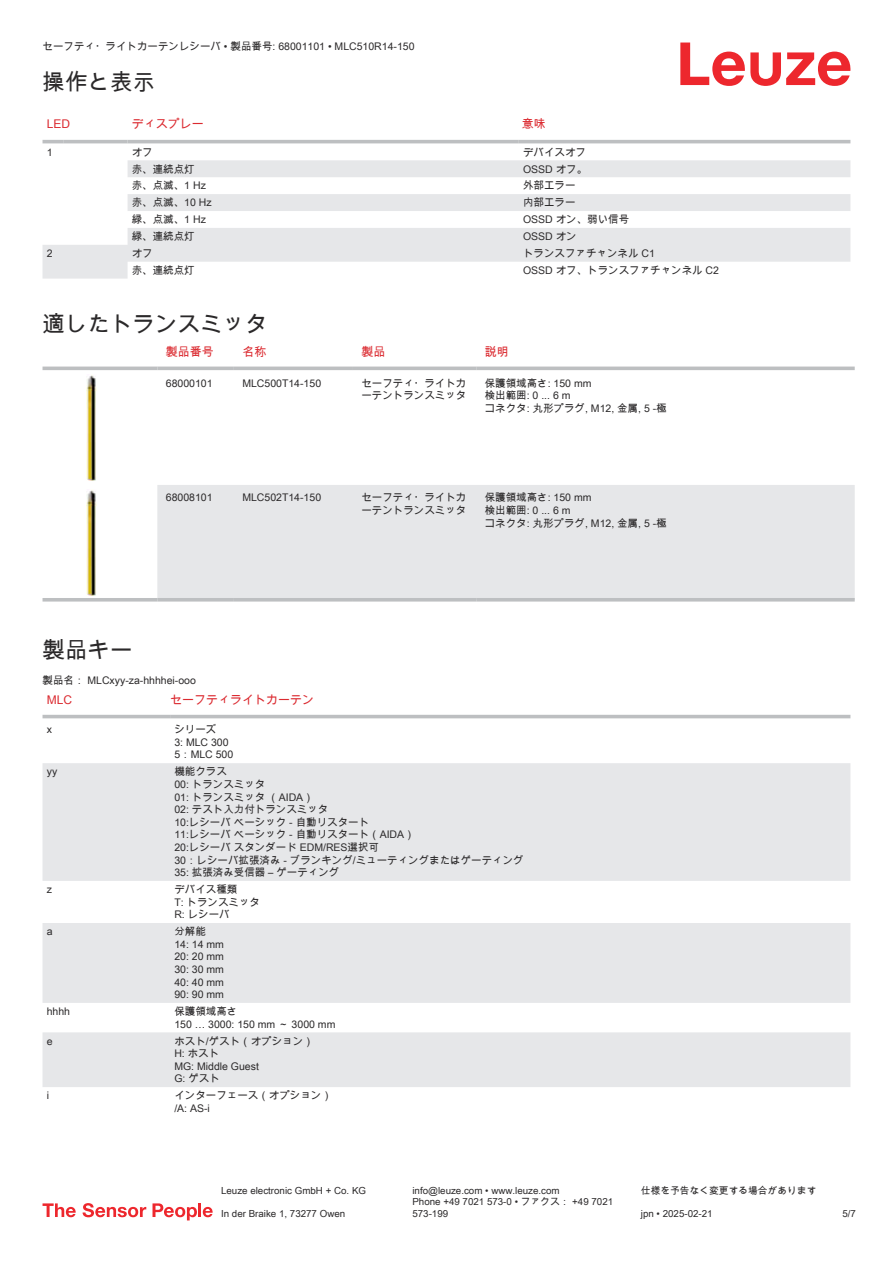
<style>
.page{position:relative;width:893px;height:1263px;background:#fff}
.page>*{position:absolute;margin:0;border:0;box-sizing:border-box;transform-origin:0 0}
.t1{font:22.5px "Arial Unicode MS";color:#2b292a}
.t2{font:12px "Arial Unicode MS";color:#db2a30}
.t3{font:10.5px/12.6px "Arial Unicode MS";color:#2b292a}
.t4{font:9.75px/11.7px "Arial Unicode MS";color:#2b292a}
</style>
<div class="page">
<svg style="left:680px;top:43px;width:170px;height:43px"></svg>
<svg style="left:43px;top:143px;width:807px;height:1px"></svg>
<svg style="left:43px;top:160px;width:807px;height:119px;fill:#e6e7e9"></svg>
<hr style="left:43px;top:140px;width:21px;height:3px;background:#bdbfc1">
<hr style="left:64px;top:140px;width:64px;height:3px;background:#bdbfc1">
<hr style="left:128px;top:140px;width:391px;height:3px;background:#bdbfc1">
<hr style="left:519px;top:140px;width:331px;height:3px;background:#bdbfc1">
<svg style="left:43px;top:366px;width:812px;height:236px"></svg>
<div style="left:157px;top:485px;width:698px;height:113px;background:#e6e7e9"></div>
<hr style="left:43px;top:367px;width:114px;height:3px;background:#bdbfc1">
<hr style="left:157px;top:367px;width:77px;height:3px;background:#bdbfc1">
<hr style="left:234px;top:367px;width:119px;height:3px;background:#bdbfc1">
<hr style="left:353px;top:367px;width:123px;height:3px;background:#bdbfc1">
<hr style="left:476px;top:367px;width:379px;height:3px;background:#bdbfc1">
<hr style="left:43px;top:598px;width:114px;height:3px;background:#bdbfc1">
<hr style="left:157px;top:598px;width:77px;height:3px;background:#bdbfc1">
<hr style="left:234px;top:598px;width:119px;height:3px;background:#bdbfc1">
<hr style="left:353px;top:598px;width:123px;height:3px;background:#bdbfc1">
<hr style="left:476px;top:598px;width:379px;height:3px;background:#bdbfc1">
<img style="left:87px;top:374px;width:9px;height:107px">
<img style="left:87px;top:489px;width:9px;height:106px">
<div style="left:43px;top:714px;width:807px;height:5px;background:#ebeced"></div>
<svg style="left:43px;top:763px;width:807px;height:324px;fill:#e6e7e9"></svg>
<hr style="left:43px;top:715px;width:127px;height:3px;background:#bdbfc1">
<hr style="left:170px;top:715px;width:680px;height:3px;background:#bdbfc1">
<svg style="left:43px;top:1203px;width:33px;height:14px"></svg>
<svg style="left:83px;top:1203px;width:63px;height:14px"></svg>
<svg style="left:153px;top:1203px;width:44px;height:17px"></svg>
<hr style="left:198px;top:1203px;width:3px;height:14px;background:#ed272d">
<svg style="left:203px;top:1207px;width:10px;height:10px"></svg>
<p class="t3" style="left:43px;top:40px;width:374px">セーフティ・ライトカーテンレシーバ • 製品番号: 68001101 • MLC510R14-150</p>
<h1 class="t1" style="left:43px;top:66px;width:114px">操作と表示</h1>
<p class="t2" style="left:47px;top:115px;width:25px">LED</p>
<p class="t2" style="left:132px;top:115px;width:73px">ディスプレー</p>
<p class="t2" style="left:522px;top:115px;width:25px">意味</p>
<p class="t3" style="left:47px;top:145px;width:7px">1</p>
<p class="t3" style="left:132px;top:145px;width:22px">オフ</p>
<p class="t3" style="left:523px;top:145px;width:64px">デバイスオフ</p>
<p class="t3" style="left:132px;top:162px;width:65px">赤、連続点灯</p>
<p class="t3" style="left:523px;top:162px;width:66px">OSSD オフ。</p>
<p class="t3" style="left:132px;top:179px;width:76px">赤、点滅、1 Hz</p>
<p class="t3" style="left:523px;top:179px;width:54px">外部エラー</p>
<p class="t3" style="left:132px;top:196px;width:81px">赤、点滅、10 Hz</p>
<p class="t3" style="left:523px;top:196px;width:54px">内部エラー</p>
<p class="t3" style="left:132px;top:213px;width:76px">緑、点滅、1 Hz</p>
<p class="t3" style="left:523px;top:213px;width:108px">OSSD オン、弱い信号</p>
<p class="t3" style="left:132px;top:230px;width:65px">緑、連続点灯</p>
<p class="t3" style="left:523px;top:230px;width:55px">OSSD オン</p>
<p class="t3" style="left:47px;top:247px;width:7px">2</p>
<p class="t3" style="left:132px;top:247px;width:22px">オフ</p>
<p class="t3" style="left:523px;top:247px;width:133px">トランスファチャンネル C1</p>
<p class="t3" style="left:132px;top:264px;width:65px">赤、連続点灯</p>
<p class="t3" style="left:523px;top:264px;width:198px">OSSD オフ、トランスファチャンネル C2</p>
<h1 class="t1" style="left:43px;top:308px;width:227px">適したトランスミッタ</h1>
<p class="t2" style="left:166px;top:343px;width:49px">製品番号</p>
<p class="t2" style="left:242px;top:343px;width:25px">名称</p>
<p class="t2" style="left:361px;top:343px;width:25px">製品</p>
<p class="t2" style="left:485px;top:343px;width:25px">説明</p>
<p class="t3" style="left:166px;top:376px;width:48px">68000101</p>
<p class="t3" style="left:242px;top:376px;width:80px">MLC500T14-150</p>
<p class="t3" style="left:361px;top:376px;width:107px">セーフティ・ライトカーテントランスミッタ</p>
<p class="t3" style="left:485px;top:376px;width:184px">保護領域高さ: 150 mm<br>検出範囲: 0 ... 6 m<br>コネクタ: 丸形プラグ, M12, 金属, 5 -極</p>
<p class="t3" style="left:166px;top:491px;width:48px">68008101</p>
<p class="t3" style="left:242px;top:491px;width:80px">MLC502T14-150</p>
<p class="t3" style="left:361px;top:491px;width:107px">セーフティ・ライトカーテントランスミッタ</p>
<p class="t3" style="left:485px;top:491px;width:184px">保護領域高さ: 150 mm<br>検出範囲: 0 ... 6 m<br>コネクタ: 丸形プラグ, M12, 金属, 5 -極</p>
<h1 class="t1" style="left:43px;top:634px;width:91px">製品キー</h1>
<p class="t2" style="left:47px;top:695px;width:27px">MLC</p>
<p class="t2" style="left:170px;top:691px;width:145px">セーフティライトカーテン</p>
<p class="t3" style="left:47px;top:723px;width:7px">x</p>
<p class="t3" style="left:174px;top:723px;width:60px">シリーズ<br>3: MLC 300<br>5：MLC 500</p>
<p class="t3" style="left:47px;top:766px;width:12px">yy</p>
<p class="t3" style="left:174px;top:765px;width:351px">機能クラス<br>00: トランスミッタ<br>01: トランスミッタ （AIDA）<br>02: テスト入力付トランスミッタ<br>10:レシーバ ベーシック - 自動リスタート<br>11:レシーバ ベーシック - 自動リスタート（AIDA）<br>20:レシーバ スタンダード EDM/RES選択可<br>30：レシーバ拡張済み - ブランキング/ミューティングまたはゲーティング<br>35: 拡張済み受信器 – ゲーティング</p>
<p class="t3" style="left:47px;top:884px;width:7px">z</p>
<p class="t3" style="left:174px;top:883px;width:87px">デバイス種類<br>T: トランスミッタ<br>R: レシーバ</p>
<p class="t3" style="left:47px;top:925px;width:7px">a</p>
<p class="t3" style="left:174px;top:925px;width:51px">分解能<br>14: 14 mm<br>20: 20 mm<br>30: 30 mm<br>40: 40 mm<br>90: 90 mm</p>
<p class="t3" style="left:47px;top:1006px;width:25px">hhhh</p>
<p class="t3" style="left:174px;top:1005px;width:163px">保護領域高さ<br>150 … 3000: 150 mm ～ 3000 mm</p>
<p class="t3" style="left:47px;top:1035px;width:7px">e</p>
<p class="t3" style="left:174px;top:1034px;width:141px">ホスト/ゲスト（オプション）<br>H: ホスト<br>MG: Middle Guest<br>G: ゲスト</p>
<p class="t3" style="left:47px;top:1089px;width:4px">i</p>
<p class="t3" style="left:174px;top:1089px;width:159px">インターフェース（オプション）/A: AS-i</p>
<p class="t3" style="left:43px;top:674px;width:155px">製品名： MLCxyy-za-hhhhei-ooo</p>
<p class="t4" style="left:221px;top:1184px;width:146px">Leuze electronic GmbH + Co. KG</p>
<p class="t4" style="left:412px;top:1184px;width:149px">info@leuze.com • www.leuze.com</p>
<p class="t4" style="left:641px;top:1184px;width:177px">仕様を予告なく変更する場合があります</p>
<p class="t4" style="left:221px;top:1207px;width:126px">In der Braike 1, 73277 Owen</p>
<p class="t4" style="left:412px;top:1196px;width:202px">Phone +49 7021 573-0 • ファクス： +49 7021<br>573-199</p>
<p class="t4" style="left:641px;top:1207px;width:73px">jpn • 2025-02-21</p>
<p class="t4" style="left:842px;top:1207px;width:15px">5/7</p>
</div>
